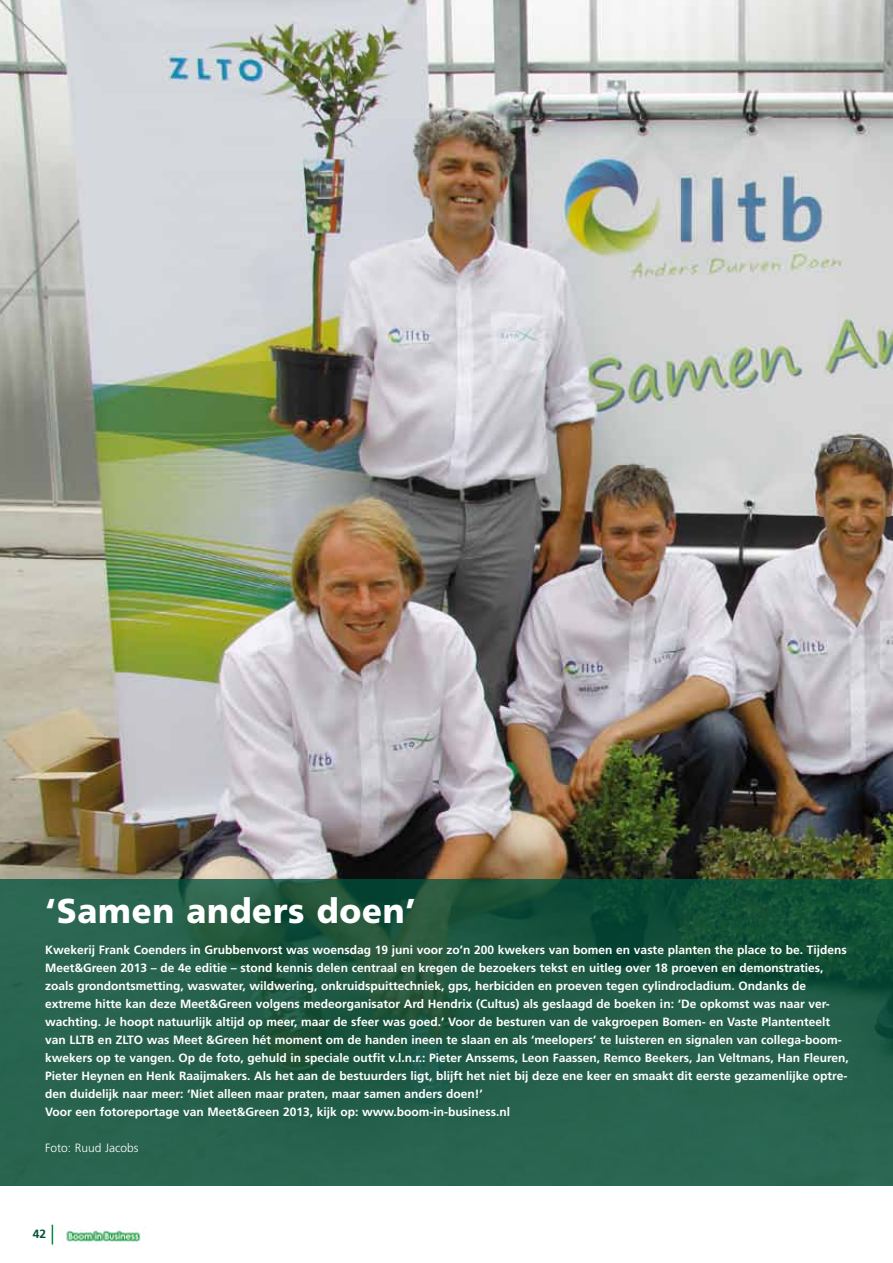
<style>
.page{position:relative;width:893px;height:1263px;background:#fff}
.page>*{position:absolute;margin:0;border:0;box-sizing:border-box;transform-origin:0 0}
.t1{font:900 34.5px "Frutiger";letter-spacing:.02em;color:#fff;scale:.95 1}
.t2{font:700 12px/18px "Frutiger";color:#fff}
.t3{font:300 12px "Frutiger";color:#fff}
.t4{font:700 12px "Frutiger";color:#00523c}
</style>
<div class="page">
<svg style="left:52px;top:1225px;width:1px;height:19px"></svg>
<img style="left:66px;top:1229px;width:75px;height:15px">
<img style="left:0;top:0;width:893px;height:880px">
<svg style="left:0;top:880px;width:893px;height:306px;background:#215c46"></svg>
<h1 class="t1" style="left:45px;top:890px;width:392px">‘Samen anders doen’</h1>
<p class="t2" style="left:45px;top:941px;width:805px">Kwekerij Frank Coenders in Grubbenvorst was woensdag 19 juni voor zo’n 200 kwekers van bomen en vaste planten the place to be. Tijdens Meet&amp;Green 2013 – de 4e editie – stond kennis delen centraal en kregen de bezoekers tekst en uitleg over 18 proeven en demonstraties, zoals grondontsmetting, waswater, wildwering, onkruidspuittechniek, gps, herbiciden en proeven tegen cylindrocladium. Ondanks de extreme hitte kan deze Meet&amp;Green volgens medeorganisator Ard Hendrix (Cultus) als geslaagd de boeken in: ‘De opkomst was naar ver&shy;wachting. Je hoopt natuurlijk altijd op meer, maar de sfeer was goed.’ Voor de besturen van de vakgroepen Bomen- en Vaste Plantenteelt van LLTB en ZLTO was Meet &amp;Green hét moment om de handen ineen te slaan en als ‘meelopers’ te luisteren en signalen van collega-boom&shy;kwekers op te vangen. Op de foto, gehuld in speciale outfit v.l.n.r.: Pieter Anssems, Leon Faassen, Remco Beekers, Jan Veltmans, Han Fleuren, Pieter Heynen en Henk Raaijmakers. Als het aan de bestuurders ligt, blijft het niet bij deze ene keer en smaakt dit eerste gezamenlijke optre&shy;den duidelijk naar meer: ‘Niet alleen maar praten, maar samen anders doen!’<br>Voor een fotoreportage van Meet&amp;Green 2013, kijk op: www.boom-in-business.nl</p>
<p class="t3" style="left:45px;top:1141px;width:95px">Foto: Ruud Jacobs</p>
<p class="t4" style="left:33px;top:1227px;width:15px">42</p>
</div>
